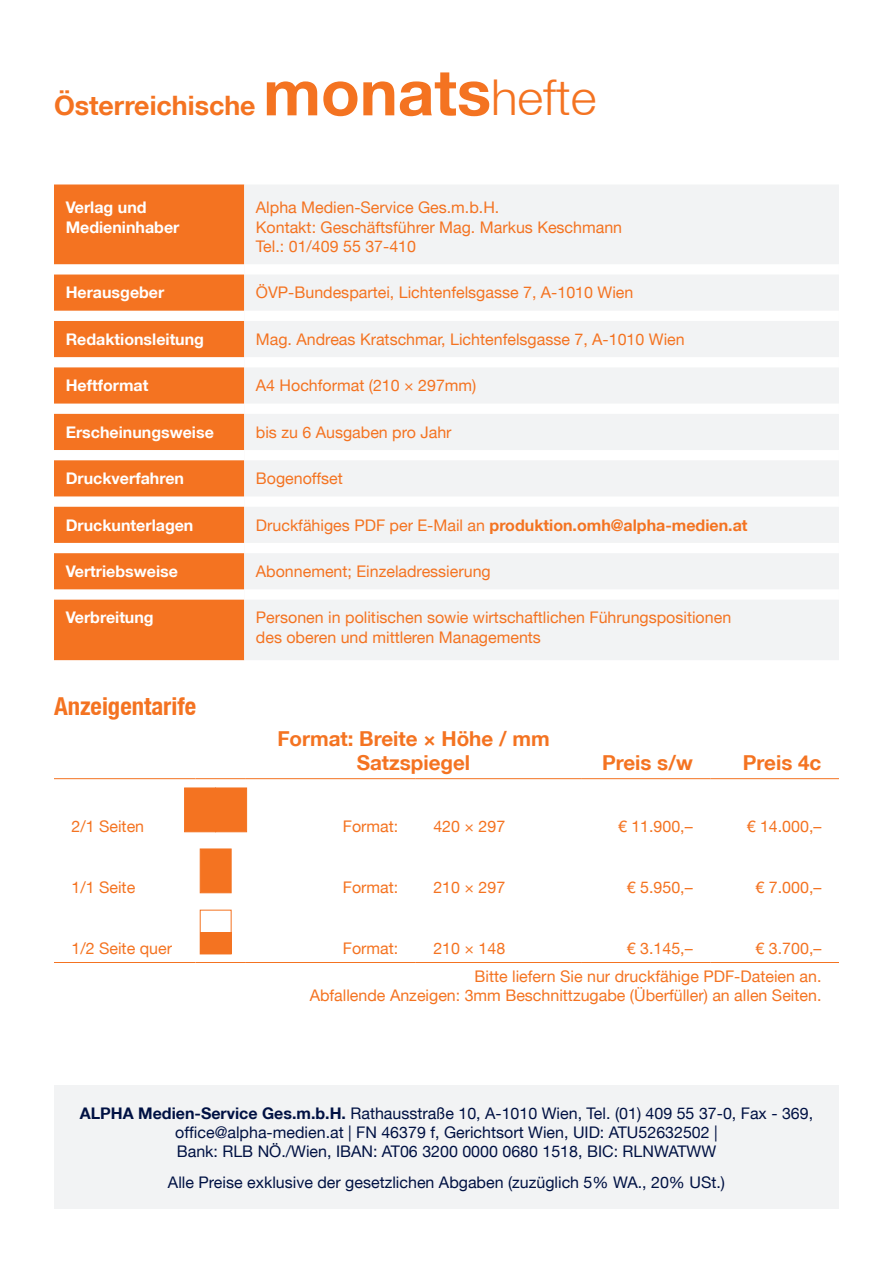
<style>
.page{position:relative;width:893px;height:1263px;background:#fff}
.page>*{position:absolute;margin:0;border:0;box-sizing:border-box;transform-origin:0 0}
.t1{font:700 63.75px "Helvetica Neue";color:#f47321}
.t2{font:700 26.7px "Helvetica Neue";color:#f47321}
.t3{font:700 condensed 24.75px "Helvetica Neue";color:#f47321}
.t4{font:700 20.55px/24.8px "Helvetica Neue";color:#f47321;text-align:center}
.t5{font:16.05px/19.2px "Helvetica Neue";color:#f47321}
.t6{font:16.05px/19.2px "Helvetica Neue";color:#001143;text-align:center}
.t7{font:700 16.05px/19.2px "Helvetica Neue";color:#fff}
.t8{font:700 16.05px "Helvetica Neue";color:#f47321}
.s1{font-weight:300;font-size:49.35px}
.s2{font-weight:400}
.s3{font-weight:700}
</style>
<div class="page">
<div style="left:54px;top:1086px;width:785px;height:123px;background:#f2f3f4"></div>
<div style="left:54px;top:184px;width:190px;height:476px;background:#f47321"></div>
<div style="left:244px;top:184px;width:595px;height:476px;background:#f2f3f4"></div>
<div style="left:54px;top:264px;width:190px;height:10px;background:#fff"></div>
<div style="left:244px;top:264px;width:595px;height:10px;background:#fff"></div>
<div style="left:54px;top:311px;width:190px;height:10px;background:#fff"></div>
<div style="left:244px;top:311px;width:595px;height:10px;background:#fff"></div>
<div style="left:54px;top:357px;width:190px;height:10px;background:#fff"></div>
<div style="left:244px;top:357px;width:595px;height:10px;background:#fff"></div>
<div style="left:54px;top:404px;width:190px;height:10px;background:#fff"></div>
<div style="left:244px;top:404px;width:595px;height:10px;background:#fff"></div>
<div style="left:54px;top:450px;width:190px;height:10px;background:#fff"></div>
<div style="left:244px;top:450px;width:595px;height:10px;background:#fff"></div>
<div style="left:54px;top:496px;width:190px;height:11px;background:#fff"></div>
<div style="left:244px;top:496px;width:595px;height:11px;background:#fff"></div>
<div style="left:54px;top:543px;width:190px;height:10px;background:#fff"></div>
<div style="left:244px;top:543px;width:595px;height:10px;background:#fff"></div>
<div style="left:54px;top:589px;width:190px;height:11px;background:#fff"></div>
<div style="left:244px;top:589px;width:595px;height:11px;background:#fff"></div>
<hr style="left:54px;top:778px;width:141px;height:1px;background:#f47321">
<hr style="left:195px;top:778px;width:50px;height:1px;background:#f47321">
<hr style="left:245px;top:778px;width:171px;height:1px;background:#f47321">
<hr style="left:416px;top:778px;width:166px;height:1px;background:#f47321">
<hr style="left:582px;top:778px;width:128px;height:1px;background:#f47321">
<hr style="left:710px;top:778px;width:129px;height:1px;background:#f47321">
<hr style="left:54px;top:962px;width:141px;height:1px;background:#f47321">
<hr style="left:195px;top:962px;width:50px;height:1px;background:#f47321">
<hr style="left:245px;top:962px;width:171px;height:1px;background:#f47321">
<hr style="left:416px;top:962px;width:166px;height:1px;background:#f47321">
<hr style="left:582px;top:962px;width:128px;height:1px;background:#f47321">
<hr style="left:710px;top:962px;width:129px;height:1px;background:#f47321">
<div style="left:200px;top:849px;width:31px;height:44px;background:#f47321;border:1px solid #f47321"></div>
<div style="left:185px;top:788px;width:31px;height:44px;background:#f47321;border:1px solid #f47321"></div>
<div style="left:200px;top:932px;width:31px;height:22px;background:#f47321"></div>
<div style="left:216px;top:788px;width:31px;height:44px;background:#f47321;border:1px solid #f47321"></div>
<h2 class="t2" style="left:54px;top:89px;width:203px">Österreichische</h2>
<h1 class="t1" style="left:263px;top:53px;width:335px">monats<span class="s1">hefte</span></h1>
<p class="t7" style="left:66px;top:198px;width:115px">Verlag und<br>Medieninhaber</p>
<p class="t5" style="left:256px;top:198px;width:368px">Alpha Medien-Service Ges.m.b.H.<br>Kontakt: Geschäftsführer Mag. Markus Keschmann<br>Tel.: 01/409 55 37-410</p>
<p class="t7" style="left:66px;top:283px;width:100px">Herausgeber</p>
<p class="t5" style="left:256px;top:283px;width:379px">ÖVP-Bundespartei, Lichtenfelsgasse 7, A-1010 Wien</p>
<p class="t7" style="left:66px;top:329px;width:140px">Redaktionsleitung</p>
<p class="t5" style="left:256px;top:329px;width:430px">Mag. Andreas Kratschmar, Lichtenfelsgasse 7, A-1010 Wien</p>
<p class="t7" style="left:66px;top:376px;width:84px">Heftformat</p>
<p class="t5" style="left:256px;top:376px;width:222px">A4 Hochformat (210 × 297mm)</p>
<p class="t7" style="left:66px;top:422px;width:150px">Erscheinungsweise</p>
<p class="t5" style="left:256px;top:422px;width:197px">bis zu 6 Ausgaben pro Jahr</p>
<p class="t7" style="left:66px;top:468px;width:120px">Druckverfahren</p>
<p class="t5" style="left:256px;top:469px;width:88px">Bogenoffset</p>
<p class="t7" style="left:66px;top:515px;width:129px">Druckunterlagen</p>
<p class="t8" style="left:256px;top:515px;width:493px"><span class="s2">Druckfähiges PDF per E-Mail an</span> produktion.omh@alpha-medien.at</p>
<p class="t7" style="left:66px;top:561px;width:114px">Vertriebsweise</p>
<p class="t5" style="left:256px;top:561px;width:236px">Abonnement; Einzeladressierung</p>
<p class="t7" style="left:66px;top:608px;width:90px">Verbreitung</p>
<p class="t5" style="left:256px;top:608px;width:477px">Personen in politischen sowie wirtschaftlichen Führungspositionen des oberen und mittleren Managements</p>
<h3 class="t3" style="left:54px;top:691px;width:144px">Anzeigentarife</h3>
<p class="t4" style="left:277px;top:725px;width:274px">Format: Breite × Höhe / mm<br>Satzspiegel</p>
<p class="t4" style="left:602px;top:750px;width:92px">Preis s/w</p>
<p class="t4" style="left:743px;top:750px;width:80px">Preis 4c</p>
<p class="t5" style="left:72px;top:816px;width:74px">2/1 Seiten</p>
<p class="t5" style="left:343px;top:816px;width:57px">Format:</p>
<p class="t5" style="left:433px;top:816px;width:73px">420 × 297</p>
<p class="t5" style="left:618px;top:816px;width:76px">€ 11.900,–</p>
<p class="t5" style="left:747px;top:816px;width:76px">€ 14.000,–</p>
<p class="t5" style="left:72px;top:877px;width:65px">1/1 Seite</p>
<p class="t5" style="left:343px;top:877px;width:57px">Format:</p>
<p class="t5" style="left:433px;top:877px;width:73px">210 × 297</p>
<p class="t5" style="left:627px;top:877px;width:67px">€ 5.950,–</p>
<p class="t5" style="left:756px;top:877px;width:67px">€ 7.000,–</p>
<p class="t5" style="left:72px;top:939px;width:102px">1/2 Seite quer</p>
<p class="t5" style="left:343px;top:939px;width:57px">Format:</p>
<p class="t5" style="left:433px;top:939px;width:73px">210 × 148</p>
<p class="t5" style="left:627px;top:939px;width:67px">€ 3.145,–</p>
<p class="t5" style="left:474px;top:934px;width:348px;line-height:27.9px;text-align:right">€ 3.700,–<br>Bitte liefern Sie nur druckfähige PDF-Dateien an.</p>
<p class="t5" style="left:310px;top:986px;width:513px">Abfallende Anzeigen: 3mm Beschnittzugabe (Überfüller) an allen Seiten.</p>
<p class="t6" style="left:80px;top:1103px;width:735px"><span class="s3">ALPHA Medien-Service Ges.m.b.H.</span> Rathausstraße 10, A-1010 Wien, Tel. (01) 409 55 37-0, Fax - 369, office@alpha-medien.at | FN 46379 f, Gerichtsort Wien, UID: ATU52632502 |<br>Bank: RLB NÖ./Wien, IBAN: AT06 3200 0000 0680 1518, BIC: RLNWATWW</p>
<p class="t6" style="left:168px;top:1173px;width:558px">Alle Preise exklusive der gesetzlichen Abgaben (zuzüglich 5% WA., 20% USt.)</p>
</div>
